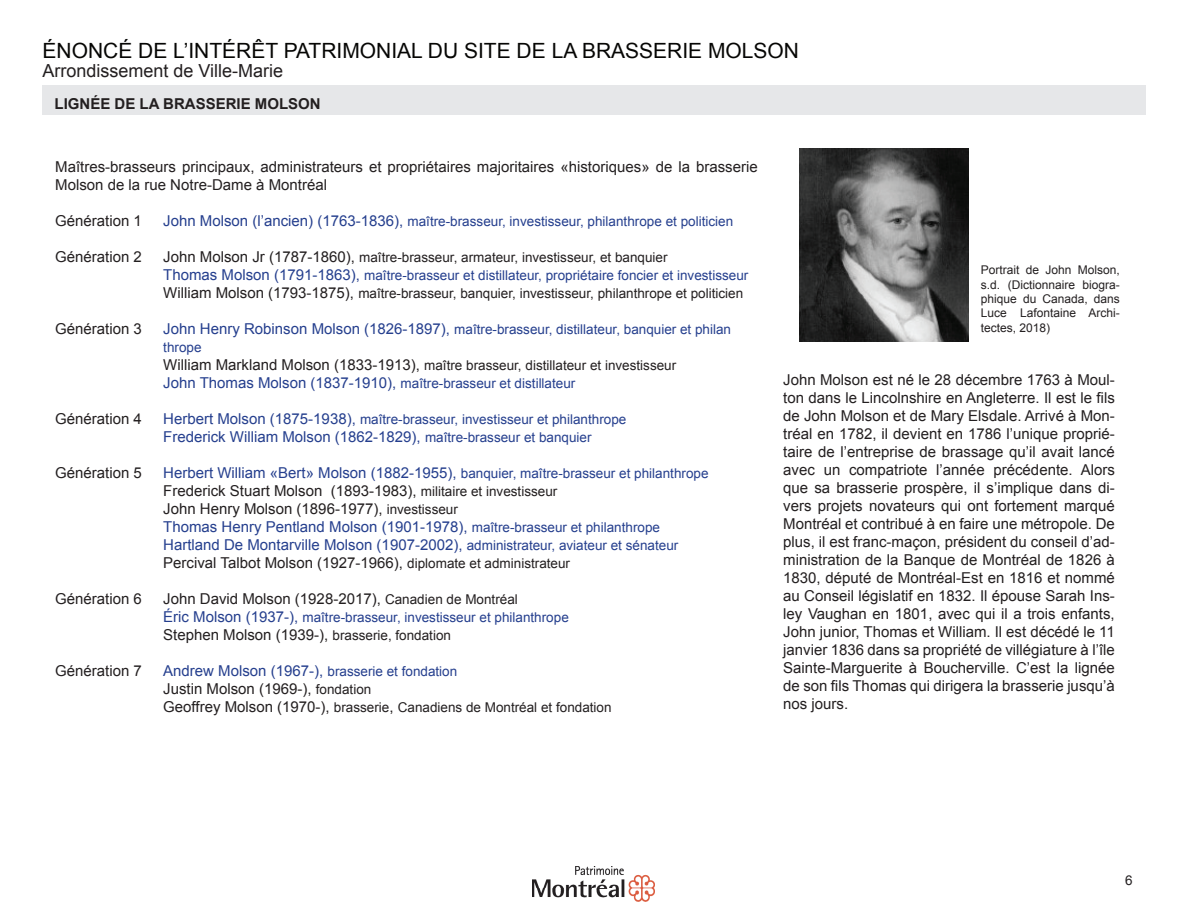
<style>
.page{position:relative;width:1188px;height:918px;background:#fff}
.page>*{position:absolute;margin:0;border:0;box-sizing:border-box;transform-origin:0 0}
.t1{font:21px "Arial";color:#060604}
.t2{font:18px "Arial";color:#231f20}
.t3{font:15px/18px "Arial";color:#231f20;text-align:justify}
.t4{font:15px/18px "Arial";color:#253f8e}
.t5{font:700 15px "Arial";color:#231f20}
.t6{font:13.5px/18px "Arial";color:#253f8e}
.t7{font:13.5px/18px "Arial";color:#231f20}
.t8{font:12px/14.4px "Arial";color:#231f20;text-align:justify}
.s1{font-size:15px}
.s2{font-size:15px;color:#253f8e}
.s3{color:#253f8e}
.s4{font-size:15px;color:#231f20}
.s5{color:#231f20}
.s6{font-size:13.5px}
.s7{font-size:13.5px;color:#231f20}
</style>
<div class="page">
<img style="left:532px;top:867px;width:123px;height:35px">
<div style="left:42px;top:86px;width:1103px;height:29px;background:#e6e7e9"></div>
<img style="left:799px;top:149px;width:169px;height:193px">
<h1 class="t1" style="left:43px;top:37px;width:758px">ÉNONCÉ DE L’INTÉRÊT PATRIMONIAL DU SITE DE LA BRASSERIE MOLSON</h1>
<p class="t5" style="left:55px;top:94px;width:268px">LIGNÉE DE LA BRASSERIE MOLSON</p>
<p class="t2" style="left:43px;top:59px;width:242px">Arrondissement de Ville-Marie</p>
<p class="t3" style="left:55px;top:158px;width:704px">Maîtres-brasseurs principaux, administrateurs et propriétaires majoritaires «historiques» de la brasserie<br>Molson de la rue Notre-Dame à Montréal</p>
<p class="t3" style="left:55px;top:212px;width:88px">Génération 1</p>
<p class="t6" style="left:163px;top:213px;width:571px"><span class="s1">John Molson (l’ancien) (1763-1836),</span> maître-brasseur, investisseur, philanthrope et politicien</p>
<p class="t3" style="left:55px;top:248px;width:88px">Génération 2</p>
<p class="t7" style="left:163px;top:249px;width:587px"><span class="s1">John Molson Jr (1787-1860),</span> maître-brasseur, armateur, investisseur, et banquier<br><span class="s2">Thomas Molson (1791-1863),</span> <span class="s3">maître-brasseur et distillateur, propriétaire foncier et investisseur<br></span><span class="s1">William Molson (1793-1875),</span> maître-brasseur, banquier, investisseur, philanthrope et politicien</p>
<p class="t3" style="left:55px;top:320px;width:88px">Génération 3</p>
<p class="t6" style="left:163px;top:321px;width:569px"><span class="s1">John Henry Robinson Molson (1826-1897),</span> maître-brasseur, distillateur, banquier et philan thrope<br><span class="s4">William Markland Molson (1833-1913),</span> <span class="s5">maître brasseur, distillateur et investisseur<br></span><span class="s1">John Thomas Molson (1837-1910),</span> maître-brasseur et distillateur</p>
<p class="t3" style="left:55px;top:410px;width:88px">Génération 4</p>
<p class="t6" style="left:163px;top:411px;width:465px"><span class="s1">Herbert Molson (1875-1938),</span> maître-brasseur, investisseur et philanthrope</p>
<p class="t4" style="left:163px;top:428px;width:430px">Frederick William Molson (1862-1829), <span class="s6">maître-brasseur et banquier</span></p>
<p class="t3" style="left:55px;top:464px;width:88px">Génération 5</p>
<p class="t4" style="left:163px;top:464px;width:547px">Herbert William «Bert» Molson (1882-1955), <span class="s6">banquier, maître-brasseur et philanthrope </span><span class="s5">Frederick Stuart Molson (1893-1983),</span> <span class="s7">militaire et investisseur<br></span><span class="s5">John Henry Molson (1896-1977),</span> <span class="s7">investisseur<br></span>Thomas Henry Pentland Molson (1901-1978), <span class="s6">maître-brasseur et philanthrope </span>Hartland De Montarville Molson (1907-2002), <span class="s6">administrateur, aviateur et sénateur </span><span class="s5">Percival Talbot Molson (1927-1966),</span> <span class="s7">diplomate et administrateur</span></p>
<p class="t3" style="left:55px;top:590px;width:88px">Génération 6</p>
<p class="t3" style="left:163px;top:590px;width:356px">John David Molson (1928-2017), <span class="s6">Canadien de Montréal</span></p>
<p class="t6" style="left:163px;top:609px;width:407px"><span class="s1">Éric Molson (1937-),</span> maître-brasseur, investisseur et philanthrope</p>
<p class="t3" style="left:163px;top:626px;width:289px">Stephen Molson (1939-), <span class="s6">brasserie, fondation</span></p>
<p class="t3" style="left:55px;top:662px;width:88px">Génération 7</p>
<p class="t4" style="left:163px;top:662px;width:296px">Andrew Molson (1967-), <span class="s6">brasserie et fondation<br></span><span class="s5">Justin Molson (1969-),</span> <span class="s7">fondation</span></p>
<p class="t7" style="left:163px;top:699px;width:450px"><span class="s1">Geoffrey Molson (1970-),</span> brasserie<span class="s1">,</span> Canadiens de Montréal et fondation</p>
<p class="t8" style="left:981px;top:263px;width:141px">Portrait de John Molson, s.d. (Dictionnaire biogra&shy;phique du Canada, dans Luce Lafontaine Archi&shy;tectes, 2018)</p>
<p class="t3" style="left:783px;top:371px;width:333px">John Molson est né le 28 décembre 1763 à Moul&shy;ton dans le Lincolnshire en Angleterre. Il est le fils de John Molson et de Mary Elsdale. Arrivé à Mon&shy;tréal en 1782, il devient en 1786 l’unique proprié&shy;taire de l’entreprise de brassage qu’il avait lancé avec un compatriote l’année précédente. Alors que sa brasserie prospère, il s’implique dans di&shy;vers projets novateurs qui ont fortement marqué Montréal et contribué à en faire une métropole. De plus, il est franc-maçon, président du conseil d’ad&shy;ministration de la Banque de Montréal de 1826 à 1830, député de Montréal-Est en 1816 et nommé au Conseil législatif en 1832. Il épouse Sarah Ins&shy;ley Vaughan en 1801, avec qui il a trois enfants, John junior, Thomas et William. Il est décédé le 11 janvier 1836 dans sa propriété de villégiature à l’île Sainte-Marguerite à Boucherville. C’est la lignée de son fils Thomas qui dirigera la brasserie jusqu’à nos jours.</p>
<p class="t7" style="left:1125px;top:871px;width:9px">6</p>
</div>
